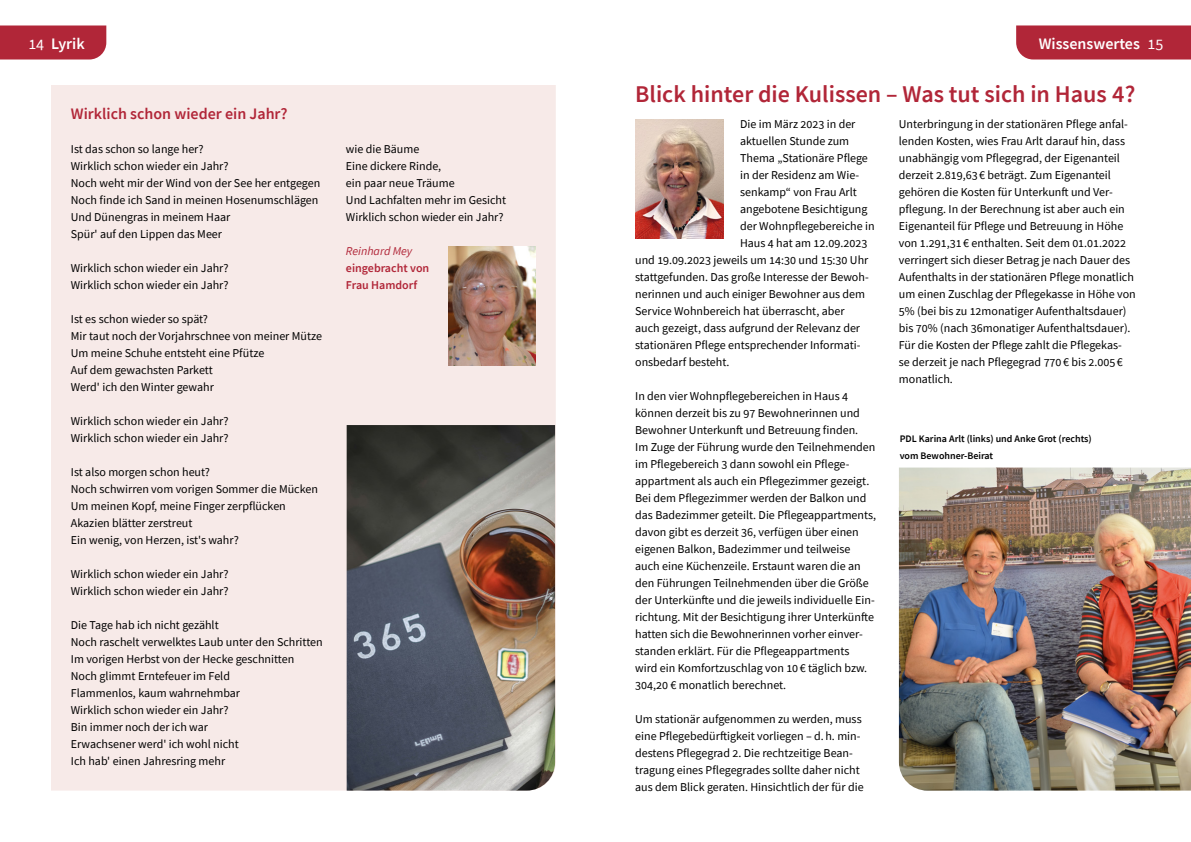
<style>
.page{position:relative;width:1191px;height:842px;background:#fff}
.page>*{position:absolute;margin:0;border:0;box-sizing:border-box;transform-origin:0 0}
.t1{font:600 24px "Source Sans Pro";color:#b12638}
.t2{font:600 16px "Source Sans Pro";color:#b12638}
.t3{font:600 16px "Source Sans Pro";color:#fff}
.t4{font:12px/17px "Source Sans Pro";color:#000}
.t5{font:600 12px/17px "Source Sans Pro";color:#b12638}
.t6{font:italic 12px "Source Sans Pro";color:#b12638}
.t7{font:600 10px/17px "Source Sans Pro";color:#000}
.s1{font-weight:400}
</style>
<div class="page">
<div style="left:0;top:26px;width:106px;height:34px;background:#b12638"></div>
<svg style="left:1016px;top:25px;width:175px;height:35px;background:#b42e3f"></svg>
<img style="left:635px;top:119px;width:88px;height:119px">
<img style="left:899px;top:468px;width:292px;height:323px">
<div style="left:51px;top:85px;width:505px;height:706px;background:#f7eae8"></div>
<img style="left:448px;top:247px;width:88px;height:119px">
<img style="left:347px;top:425px;width:208px;height:366px">
<h2 class="t3" style="left:28px;top:33px;width:58px"><span class="s1">14</span> Lyrik</h2>
<h2 class="t3" style="left:1038px;top:33px;width:126px">Wissenswertes <span class="s1">15</span></h2>
<h2 class="t2" style="left:71px;top:103px;width:218px">Wirklich schon wieder ein Jahr?</h2>
<p class="t4" style="left:71px;top:140px;width:251px">Ist das schon so lange her?<br>Wirklich schon wieder ein Jahr?<br>Noch weht mir der Wind von der See her entgegen Noch finde ich Sand in meinen Hosenumschlägen Und Dünengras in meinem Haar<br>Spür' auf den Lippen das Meer</p>
<p class="t4" style="left:71px;top:259px;width:159px">Wirklich schon wieder ein Jahr?<br>Wirklich schon wieder ein Jahr?</p>
<p class="t4" style="left:71px;top:310px;width:253px">Ist es schon wieder so spät?<br>Mir taut noch der Vorjahrschnee von meiner Mütze Um meine Schuhe entsteht eine Pfütze<br>Auf dem gewachsten Parkett<br>Werd' ich den Winter gewahr</p>
<p class="t4" style="left:71px;top:412px;width:159px">Wirklich schon wieder ein Jahr?<br>Wirklich schon wieder ein Jahr?</p>
<p class="t4" style="left:71px;top:463px;width:249px">Ist also morgen schon heut?<br>Noch schwirren vom vorigen Sommer die Mücken Um meinen Kopf, meine Finger zerpflücken Akazien blätter zerstreut<br>Ein wenig, von Herzen, ist's wahr?</p>
<p class="t4" style="left:71px;top:566px;width:159px">Wirklich schon wieder ein Jahr?<br>Wirklich schon wieder ein Jahr?</p>
<p class="t4" style="left:71px;top:617px;width:253px">Die Tage hab ich nicht gezählt<br>Noch raschelt verwelktes Laub unter den Schritten Im vorigen Herbst von der Hecke geschnitten Noch glimmt Erntefeuer im Feld<br>Flammenlos, kaum wahrnehmbar<br>Wirklich schon wieder ein Jahr?<br>Bin immer noch der ich war<br>Erwachsener werd' ich wohl nicht<br>Ich hab' einen Jahresring mehr</p>
<p class="t4" style="left:346px;top:140px;width:162px">wie die Bäume<br>Eine dickere Rinde,<br>ein paar neue Träume<br>Und Lachfalten mehr im Gesicht<br>Wirklich schon wieder ein Jahr?</p>
<p class="t6" style="left:346px;top:243px;width:68px">Reinhard Mey</p>
<p class="t5" style="left:346px;top:259px;width:85px">eingebracht von<br>Frau Hamdorf</p>
<h1 class="t1" style="left:635px;top:78px;width:501px">Blick hinter die Kulissen – Was tut sich in Haus 4?</h1>
<p class="t4" style="left:740px;top:115px;width:117px">Die im März 2023 in der</p>
<p class="t4" style="left:740px;top:132px;width:111px">aktuellen Stunde zum</p>
<p class="t4" style="left:740px;top:149px;width:129px">Thema „Stationäre Pflege</p>
<p class="t4" style="left:740px;top:166px;width:120px">in der Residenz am Wie-</p>
<p class="t4" style="left:740px;top:183px;width:118px">senkamp“ von Frau Arlt</p>
<p class="t4" style="left:740px;top:200px;width:129px">angebotene Besichtigung</p>
<p class="t4" style="left:740px;top:217px;width:136px">der Wohnpflegebereiche in</p>
<p class="t4" style="left:740px;top:234px;width:129px">Haus 4 hat am 12.09.2023</p>
<p class="t4" style="left:635px;top:251px;width:235px">und 19.09.2023 jeweils um 14:30 und 15:30 Uhr</p>
<p class="t4" style="left:635px;top:268px;width:235px">stattgefunden. Das große Interesse der Bewoh-</p>
<p class="t4" style="left:635px;top:285px;width:231px">nerinnen und auch einiger Bewohner aus dem</p>
<p class="t4" style="left:635px;top:302px;width:211px">Service Wohnbereich hat überrascht, aber</p>
<p class="t4" style="left:635px;top:319px;width:226px">auch gezeigt, dass aufgrund der Relevanz der</p>
<p class="t4" style="left:635px;top:336px;width:227px">stationären Pflege entsprechender Informati-</p>
<p class="t4" style="left:635px;top:353px;width:96px">onsbedarf besteht.</p>
<p class="t4" style="left:635px;top:387px;width:242px">In den vier Wohnpflegebereichen in Haus 4 können derzeit bis zu 97 Bewohnerinnen und Bewohner Unterkunft und Betreuung finden.<br>Im Zuge der Führung wurde den Teilnehmenden im Pflegebereich 3 dann sowohl ein Pflege&shy;appartment als auch ein Pflegezimmer gezeigt.<br>Bei dem Pflegezimmer werden der Balkon und das Badezimmer geteilt. Die Pflegeappartments, davon gibt es derzeit 36, verfügen über einen eigenen Balkon, Badezimmer und teilweise auch eine Küchenzeile. Erstaunt waren die an den Führungen Teilnehmenden über die Größe der Unterkünfte und die jeweils individuelle Ein&shy;richtung. Mit der Besichtigung ihrer Unterkünfte hatten sich die Bewohnerinnen vorher einver&shy;standen erklärt. Für die Pflegeappartments<br>wird ein Komfortzuschlag von 10 € täglich bzw.<br>304,20 € monatlich berechnet.</p>
<p class="t4" style="left:635px;top:710px;width:230px">Um stationär aufgenommen zu werden, muss eine Pflegebedürftigkeit vorliegen – d.h. min&shy;destens Pflegegrad 2. Die rechtzeitige Bean&shy;tragung eines Pflegegrades sollte daher nicht aus dem Blick geraten. Hinsichtlich der für die</p>
<p class="t4" style="left:899px;top:115px;width:238px">Unterbringung in der stationären Pflege anfal&shy;lenden Kosten, wies Frau Arlt darauf hin, dass unabhängig vom Pflegegrad, der Eigenanteil derzeit 2.819,63 € beträgt. Zum Eigenanteil gehören die Kosten für Unterkunft und Ver&shy;pflegung. In der Berechnung ist aber auch ein Eigenanteil für Pflege und Betreuung in Höhe von 1.291,31 € enthalten. Seit dem 01.01.2022 verringert sich dieser Betrag je nach Dauer des Aufenthalts in der stationären Pflege monatlich um einen Zuschlag der Pflegekasse in Höhe von 5% (bei bis zu 12monatiger Aufenthaltsdauer) bis 70% (nach 36monatiger Aufenthaltsdauer).<br>Für die Kosten der Pflege zahlt die Pflegekas&shy;se derzeit je nach Pflegegrad 770 € bis 2.005 € monatlich.</p>
<p class="t7" style="left:899px;top:430px;width:193px">PDL Karina Arlt (links) und Anke Grot (rechts) vom Bewohner-Beirat</p>
</div>
